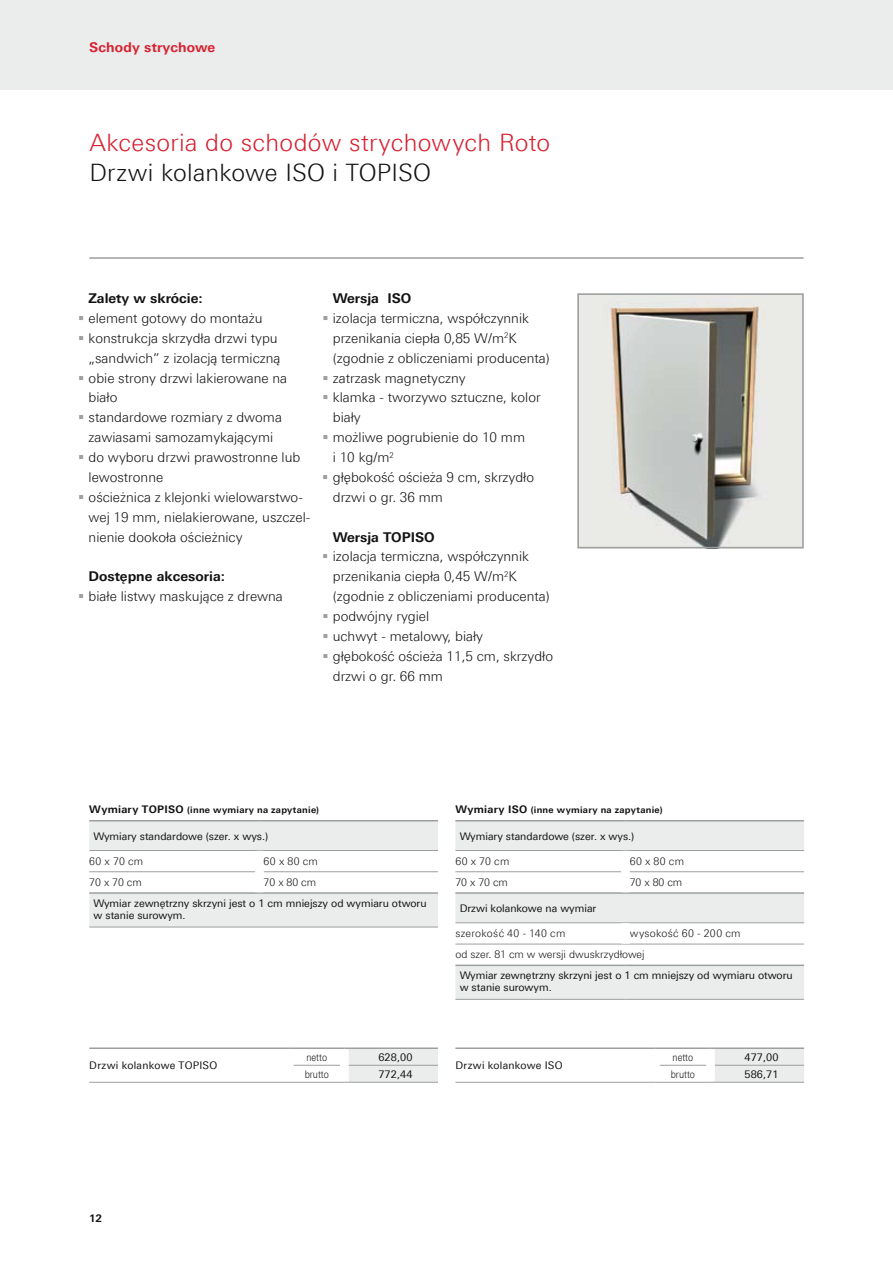
<style>
.page{position:relative;width:893px;height:1263px;background:#fff}
.page>*{position:absolute;margin:0;border:0;box-sizing:border-box;transform-origin:0 0}
.t1{font:300 24px "LT Univers Basic";letter-spacing:.015em;color:#d72030}
.t2{font:300 24px "LT Univers Basic";letter-spacing:.005em;color:#121212}
.t3{font:300 13.5px/19.8px "LT Univers Basic";color:#121212}
.t4{font:700 13.5px "LT Univers Basic";color:#121212}
.t5{font:700 13.5px "LT Univers Basic";letter-spacing:.01em;color:#d72030}
.t6{font:10.5px/12px "LT Univers Basic";color:#121212}
.t7{font:300 10.5px/21px "LT Univers Basic";color:#121212}
.t8{font:10.5px "LT Univers Basic";letter-spacing:.025em;color:#121212}
.t9{font:300 10.5px "LT Univers Basic";color:#121212;scale:.85 1}
.t10{font:300 10.5px "LT Univers Basic";letter-spacing:.03em;color:#121212}
.t11{font:700 10.5px "LT Univers Basic";color:#121212}
.t12{font:700 9px "LT Univers Basic";letter-spacing:.03em;color:#121212}
.s1{color:#9d9f9e}
.s2{font-size:10.5px}
</style>
<div class="page">
<div style="left:0;top:0;width:893px;height:89px;background:#ebecec"></div>
<img style="left:580px;top:296px;width:221px;height:249px">
<div style="left:577px;top:293px;width:227px;height:255px;border:2px solid #9d9f9e"></div>
<hr style="left:89px;top:257px;width:715px;height:2px;background:#9d9f9e">
<svg style="left:89px;top:821px;width:349px;height:106px"></svg>
<hr style="left:89px;top:850px;width:170px;height:1px;background:#9d9f9e">
<hr style="left:259px;top:850px;width:179px;height:1px;background:#9d9f9e">
<hr style="left:89px;top:927px;width:170px;height:1px;background:#9d9f9e">
<hr style="left:259px;top:927px;width:179px;height:1px;background:#9d9f9e">
<hr style="left:89px;top:820px;width:170px;height:1px;background:#9d9f9e">
<hr style="left:259px;top:820px;width:179px;height:1px;background:#9d9f9e">
<hr style="left:89px;top:892px;width:170px;height:2px;background:#9d9f9e">
<hr style="left:259px;top:892px;width:179px;height:2px;background:#9d9f9e">
<hr style="left:89px;top:871px;width:166px;height:1px;background:#9d9f9e">
<hr style="left:264px;top:871px;width:174px;height:1px;background:#9d9f9e">
<div style="left:255px;top:851px;width:9px;height:21px;background:#fff"></div>
<div style="left:255px;top:872px;width:9px;height:20px;background:#fff"></div>
<div style="left:455px;top:821px;width:349px;height:178px;background:#ebecec"></div>
<svg style="left:455px;top:851px;width:349px;height:113px"></svg>
<hr style="left:455px;top:850px;width:170px;height:1px;background:#9d9f9e">
<hr style="left:625px;top:850px;width:179px;height:1px;background:#9d9f9e">
<hr style="left:455px;top:922px;width:170px;height:1px;background:#9d9f9e">
<hr style="left:625px;top:922px;width:179px;height:1px;background:#9d9f9e">
<hr style="left:455px;top:999px;width:170px;height:1px;background:#9d9f9e">
<hr style="left:625px;top:999px;width:179px;height:1px;background:#9d9f9e">
<hr style="left:455px;top:820px;width:170px;height:1px;background:#9d9f9e">
<hr style="left:625px;top:820px;width:179px;height:1px;background:#9d9f9e">
<hr style="left:455px;top:892px;width:170px;height:2px;background:#9d9f9e">
<hr style="left:625px;top:892px;width:179px;height:2px;background:#9d9f9e">
<hr style="left:455px;top:964px;width:170px;height:2px;background:#9d9f9e">
<hr style="left:625px;top:964px;width:179px;height:2px;background:#9d9f9e">
<hr style="left:455px;top:871px;width:166px;height:1px;background:#9d9f9e">
<hr style="left:630px;top:871px;width:174px;height:1px;background:#9d9f9e">
<hr style="left:455px;top:944px;width:170px;height:1px;background:#9d9f9e">
<hr style="left:625px;top:944px;width:179px;height:1px;background:#9d9f9e">
<div style="left:621px;top:851px;width:9px;height:21px;background:#fff"></div>
<div style="left:621px;top:872px;width:9px;height:20px;background:#fff"></div>
<div style="left:621px;top:923px;width:9px;height:21px;background:#fff"></div>
<div style="left:349px;top:1049px;width:89px;height:33px;background:#ebecec"></div>
<hr style="left:293px;top:1065px;width:47px;height:1px;background:#9d9f9e">
<hr style="left:349px;top:1065px;width:89px;height:1px;background:#9d9f9e">
<hr style="left:89px;top:1082px;width:200px;height:1px;background:#9d9f9e">
<hr style="left:289px;top:1082px;width:55px;height:1px;background:#9d9f9e">
<hr style="left:344px;top:1082px;width:94px;height:1px;background:#9d9f9e">
<hr style="left:89px;top:1047px;width:200px;height:2px;background:#9d9f9e">
<hr style="left:289px;top:1047px;width:55px;height:2px;background:#9d9f9e">
<hr style="left:344px;top:1047px;width:94px;height:2px;background:#9d9f9e">
<div style="left:715px;top:1049px;width:89px;height:33px;background:#ebecec"></div>
<hr style="left:659px;top:1065px;width:47px;height:1px;background:#9d9f9e">
<hr style="left:715px;top:1065px;width:89px;height:1px;background:#9d9f9e">
<hr style="left:455px;top:1082px;width:200px;height:1px;background:#9d9f9e">
<hr style="left:655px;top:1082px;width:56px;height:1px;background:#9d9f9e">
<hr style="left:711px;top:1082px;width:93px;height:1px;background:#9d9f9e">
<hr style="left:455px;top:1047px;width:200px;height:2px;background:#9d9f9e">
<hr style="left:655px;top:1047px;width:56px;height:2px;background:#9d9f9e">
<hr style="left:711px;top:1047px;width:93px;height:2px;background:#9d9f9e">
<p class="t5" style="left:89px;top:39px;width:127px">Schody strychowe</p>
<h1 class="t1" style="left:89px;top:129px;width:462px">Akcesoria do schodów strychowych Roto</h1>
<h1 class="t2" style="left:89px;top:159px;width:343px">Drzwi kolankowe ISO i TOPISO</h1>
<p class="t4" style="left:89px;top:290px;width:116px">Zalety w skrócie:</p>
<p class="t3" style="left:78px;top:308px;width:186px"><span class="s1">▪</span> element gotowy do montażu</p>
<p class="t3" style="left:78px;top:328px;width:204px;text-align:right"><span class="s1">▪</span> konstrukcja skrzydła drzwi typu „sandwich” z izolacją termiczną</p>
<p class="t3" style="left:89px;top:368px;width:200px;text-indent:-11px"><span class="s1">▪</span> obie strony drzwi lakierowane na biało</p>
<p class="t3" style="left:78px;top:407px;width:205px;text-align:center"><span class="s1">▪</span> standardowe rozmiary z dwoma zawiasami samozamykającymi</p>
<p class="t3" style="left:89px;top:447px;width:213px;text-indent:-11px"><span class="s1">▪</span> do wyboru drzwi prawostronne lub lewostronne</p>
<p class="t3" style="left:89px;top:487px;width:223px;text-indent:-11px"><span class="s1">▪</span> ościeżnica z klejonki wielowarstwo&shy;wej 19 mm, nielakierowane, uszczel&shy;nienie dookoła ościeżnicy</p>
<p class="t4" style="left:89px;top:568px;width:138px">Dostępne akcesoria:</p>
<p class="t3" style="left:78px;top:586px;width:206px"><span class="s1">▪</span> białe listwy maskujące z drewna</p>
<p class="t4" style="left:333px;top:290px;width:80px">Wersja ISO</p>
<p class="t3" style="left:333px;top:308px;width:219px;text-indent:-11px"><span class="s1">▪</span> izolacja termiczna, współczynnik przenikania ciepła 0,85 W/m<sup>2</sup>K (zgodnie z obliczeniami producenta)</p>
<p class="t3" style="left:322px;top:368px;width:145px"><span class="s1">▪</span> zatrzask magnetyczny</p>
<p class="t3" style="left:333px;top:388px;width:209px;text-indent:-11px"><span class="s1">▪</span> klamka - tworzywo sztuczne, kolor biały</p>
<p class="t3" style="left:333px;top:427px;width:194px;text-indent:-11px"><span class="s1">▪</span> możliwe pogrubienie do 10 mm i 10 kg/m<sup>2</sup></p>
<p class="t3" style="left:333px;top:467px;width:203px;text-indent:-11px"><span class="s1">▪</span> głębokość ościeża 9 cm, skrzydło drzwi o gr. 36 mm</p>
<p class="t4" style="left:333px;top:529px;width:103px">Wersja TOPISO</p>
<p class="t3" style="left:333px;top:546px;width:219px;text-indent:-11px"><span class="s1">▪</span> izolacja termiczna, współczynnik przenikania ciepła 0,45 W/m<sup>2</sup>K (zgodnie z obliczeniami producenta)</p>
<p class="t3" style="left:322px;top:606px;width:108px"><span class="s1">▪</span> podwójny rygiel</p>
<p class="t3" style="left:322px;top:626px;width:162px"><span class="s1">▪</span> uchwyt - metalowy, biały</p>
<p class="t3" style="left:333px;top:646px;width:222px;text-indent:-11px"><span class="s1">▪</span> głębokość ościeża 11,5 cm, skrzydło drzwi o gr. 66 mm</p>
<p class="t12" style="left:89px;top:804px;width:231px"><span class="s2">Wymiary TOPISO</span> (inne wymiary na zapytanie)</p>
<p class="t6" style="left:94px;top:830px;width:176px">Wymiary standardowe (szer. x wys.)</p>
<p class="t7" style="left:89px;top:850px;width:55px">60 x 70 cm</p>
<p class="t7" style="left:264px;top:850px;width:56px">60 x 80 cm</p>
<p class="t7" style="left:89px;top:872px;width:54px">70 x 70 cm</p>
<p class="t7" style="left:264px;top:872px;width:54px">70 x 80 cm</p>
<p class="t6" style="left:94px;top:897px;width:335px">Wymiar zewnętrzny skrzyni jest o 1 cm mniejszy od wymiaru otworu w stanie surowym.</p>
<p class="t12" style="left:455px;top:804px;width:209px"><span class="s2">Wymiary ISO</span> (inne wymiary na zapytanie)</p>
<p class="t6" style="left:460px;top:830px;width:176px">Wymiary standardowe (szer. x wys.)</p>
<p class="t7" style="left:455px;top:850px;width:55px">60 x 70 cm</p>
<p class="t7" style="left:630px;top:850px;width:56px">60 x 80 cm</p>
<p class="t7" style="left:455px;top:872px;width:54px">70 x 70 cm</p>
<p class="t7" style="left:630px;top:872px;width:54px">70 x 80 cm</p>
<p class="t6" style="left:460px;top:902px;width:138px">Drzwi kolankowe na wymiar</p>
<p class="t10" style="left:455px;top:927px;width:112px">szerokość 40 - 140 cm</p>
<p class="t7" style="left:455px;top:923px;width:287px;text-indent:174px">wysokość 60 - 200 cm od szer. 81 cm w wersji dwuskrzydłowej</p>
<p class="t6" style="left:460px;top:970px;width:335px">Wymiar zewnętrzny skrzyni jest o 1 cm mniejszy od wymiaru otworu w stanie surowym.</p>
<p class="t8" style="left:89px;top:1059px;width:130px">Drzwi kolankowe TOPISO</p>
<p class="t9" style="left:306px;top:1051px;width:26px">netto</p>
<p class="t6" style="left:378px;top:1051px;width:36px">628,00</p>
<p class="t9" style="left:305px;top:1067px;width:30px">brutto</p>
<p class="t6" style="left:378px;top:1068px;width:36px">772,44</p>
<p class="t8" style="left:455px;top:1059px;width:109px">Drzwi kolankowe ISO</p>
<p class="t9" style="left:672px;top:1051px;width:26px">netto</p>
<p class="t6" style="left:745px;top:1051px;width:36px">477,00</p>
<p class="t9" style="left:671px;top:1067px;width:30px">brutto</p>
<p class="t6" style="left:745px;top:1068px;width:36px">586,71</p>
<p class="t11" style="left:89px;top:1211px;width:14px">12</p>
</div>
